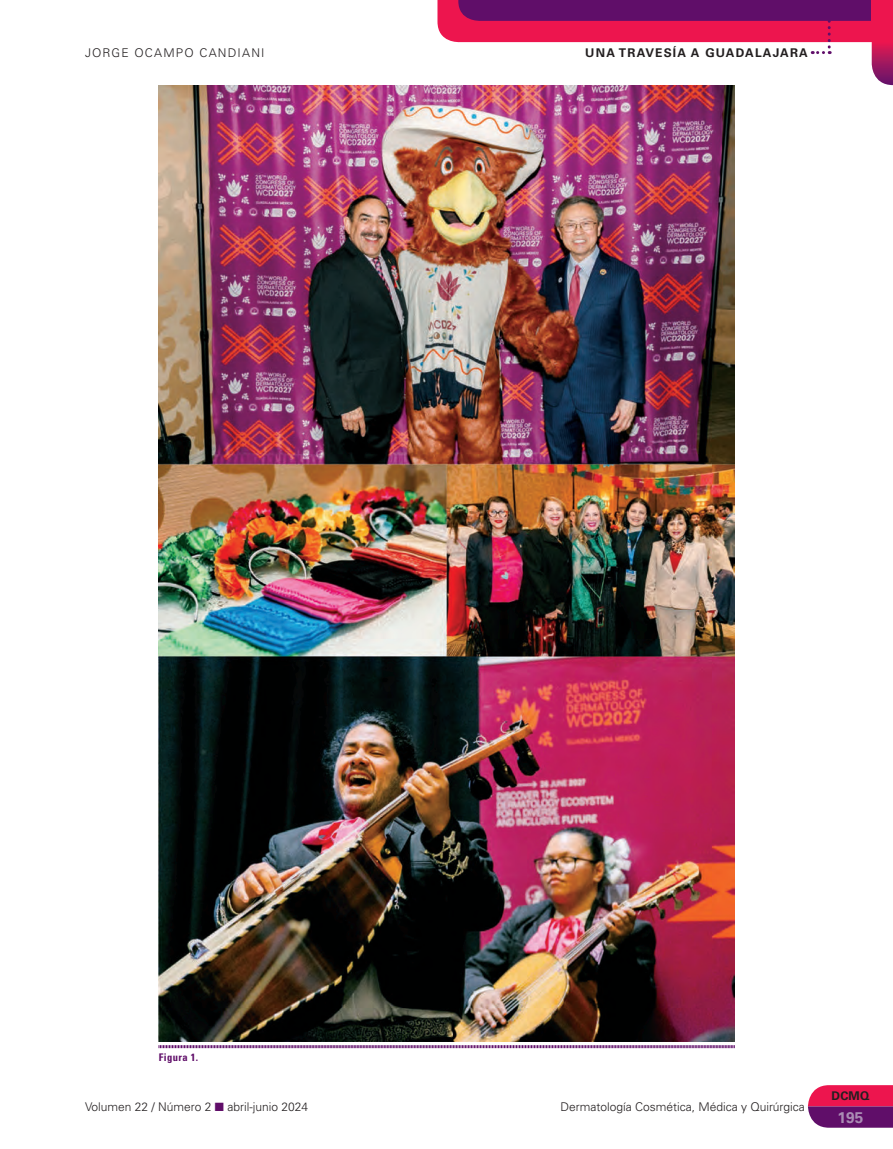
<style>
.page{position:relative;width:893px;height:1149px;background:#fff}
.page>*{position:absolute;margin:0;border:0;box-sizing:border-box;transform-origin:0 0}
.t1{font:700 15.45px "Univers LT Std";color:#aa8cb4}
.t2{font:300 12px "Univers LT Std";color:#231f20}
.t3{font:700 12px "Univers LT Std";letter-spacing:.1em;color:#231f20}
.t4{font:300 12px "Univers LT Std";letter-spacing:.1em;color:#231f20}
.t5{font:700 condensed 10.5px "Univers LT Std";letter-spacing:.04em;color:#600e69}
.s1{color:#600e69}
</style>
<div class="page">
<svg style="left:437px;top:0;width:456px;height:85px"></svg>
<svg style="left:808px;top:1085px;width:85px;height:42px;background:#ac1e64"></svg>
<div style="left:872px;top:0;width:21px;height:42px;background:#ed154e"></div>
<img style="left:159px;top:85px;width:576px;height:956px">
<svg style="left:158px;top:1045px;width:577px;height:3px;background:#9a669f"></svg>
<p class="t4" style="left:85px;top:46px;width:181px">JORGE OCAMPO CANDIANI</p>
<p class="t3" style="left:585px;top:46px;width:224px">UNA TRAVESÍA A GUADALAJARA</p>
<p class="t5" style="left:159px;top:1050px;width:41px">Figura 1.</p>
<p class="t2" style="left:85px;top:1099px;width:225px">Volumen 22 / Número 2 <span class="s1">■</span> abril-junio 2024</p>
<p class="t2" style="left:560px;top:1098px;width:246px">Dermatología Cosmética, Médica y Quirúrgica</p>
<p class="t3" style="left:831px;top:1088px;width:40px">DCMQ</p>
<p class="t1" style="left:837px;top:1107px;width:28px">195</p>
</div>
